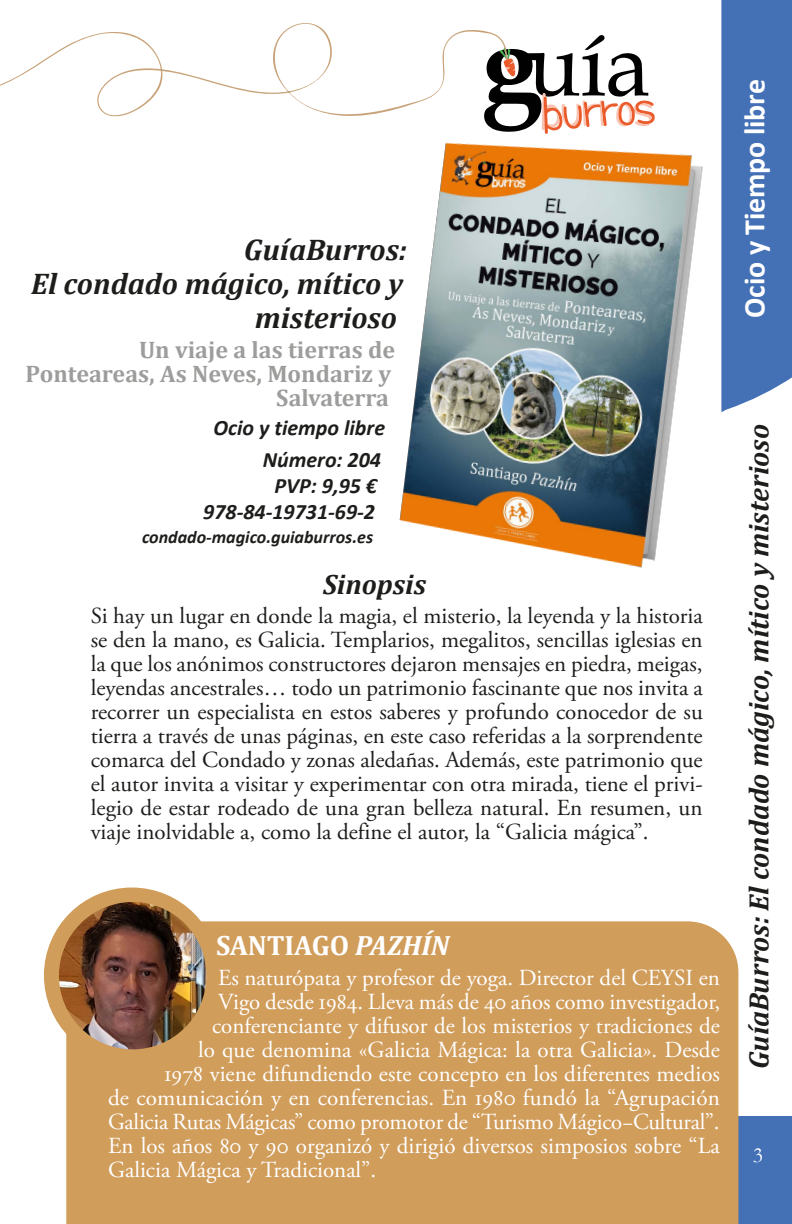
<style>
.page{position:relative;width:792px;height:1224px;background:#fff}
.page>*{position:absolute;margin:0;border:0;box-sizing:border-box;transform-origin:0 0}
.t1{font:italic 700 30px "Cambria";color:#1d1d1b}
.t2{font:700 30px "Calibri";letter-spacing:-.005em;color:#fff}
.t3{font:italic 700 28px "Cambria";color:#1d1d1b}
.t4{font:700 28px "Cambria";letter-spacing:-.005em;color:#fff}
.t5{font:700 24px/24px "Cambria";color:#9d9d9c;text-align:right}
.t6{font:23px/24px "Adobe Garamond Pro";color:#1d1d1b;text-align:justify}
.t7{font:23px "Adobe Garamond Pro";color:#fff}
.t8{font:italic 700 22px/31.6px "Calibri";color:#1d1d1b;text-align:right}
.t9{font:22px "Garamond";color:#fff}
.t10{font:italic 700 18px "Calibri";color:#1d1d1b}
.s1{font-style:italic}
</style>
<div class="page">
<svg style="left:507px;top:35px;width:147px;height:69px"></svg>
<svg style="left:0;top:23px;width:507px;height:94px"></svg>
<img style="left:390px;top:104px;width:313px;height:464px">
<div style="left:715px;top:1116px;width:77px;height:108px;background:#4470b6"></div>
<div style="left:721px;top:0;width:71px;height:412px;background:#4470b6"></div>
<div style="left:66px;top:921px;width:672px;height:303px;background:#d19d5b"></div>
<div style="left:44px;top:888px;width:176px;height:175px;background:#d19d5b;border-radius:50%"></div>
<img style="left:59px;top:902px;width:147px;height:147px;border-radius:74px">
<h1 class="t1" style="left:244px;top:229px;width:165px">GuíaBurros:</h1>
<h1 class="t1" style="left:31px;top:263px;width:373px">El condado mágico, mítico y</h1>
<h1 class="t1" style="left:255px;top:297px;width:144px">misterioso</h1>
<p class="t5" style="left:26px;top:337px;width:371px">Un viaje a las tierras de<br>Ponteareas, As Neves, Mondariz y<br>Salvaterra</p>
<p class="t8" style="left:213px;top:412px;width:173px">Ocio y tiempo libre<br>Número: 204</p>
<p class="t8" style="left:203px;top:472px;width:175px;line-height:26px">PVP: 9,95 €<br>978-84-19731-69-2</p>
<p class="t10" style="left:142px;top:524px;width:233px">condado-magico.guiaburros.es</p>
<p class="t3" style="left:323px;top:564px;width:104px">Sinopsis</p>
<p class="t6" style="left:91px;top:605px;width:614px">Si hay un lugar en donde la magia, el misterio, la leyenda y la historia se den la mano, es Galicia. Templarios, megalitos, sencillas iglesias en la que los anónimos constructores dejaron mensajes en piedra, meigas, leyendas ancestrales… todo un patrimonio fascinante que nos invita a recorrer un especialista en estos saberes y profundo conocedor de su tierra a través de unas páginas, en este caso referidas a la sorprendente comarca del Condado y zonas aledañas. Además, este patrimonio que el autor invita a visitar y experimentar con otra mirada, tiene el privi&shy;legio de estar rodeado de una gran belleza natural. En resumen, un viaje inolvidable a, como la define el autor, la “Galicia mágica”.</p>
<p class="t4" style="left:216px;top:926px;width:235px">SANTIAGO <span class="s1">PAZHÍN</span></p>
<p class="t7" style="left:218px;top:964px;width:504px">Es naturópata y profesor de yoga. Director del CEYSI en</p>
<p class="t7" style="left:218px;top:988px;width:504px">Vigo desde 1984. Lleva más de 40 años como investigador,</p>
<p class="t7" style="left:212px;top:1012px;width:510px">conferenciante y difusor de los misterios y tradiciones de</p>
<p class="t7" style="left:198px;top:1036px;width:523px">lo que denomina «Galicia Mágica: la otra Galicia». Desde</p>
<p class="t7" style="left:164px;top:1060px;width:557px">1978 viene difundiendo este concepto en los diferentes medios</p>
<p class="t7" style="left:108px;top:1084px;width:613px">de comunicación y en conferencias. En 1980 fundó la “Agrupación</p>
<p class="t7" style="left:108px;top:1108px;width:613px">Galicia Rutas Mágicas” como promotor de “Turismo Mágico−Cultural”.</p>
<p class="t7" style="left:108px;top:1132px;width:613px">En los años 80 y 90 organizó y dirigió diversos simposios sobre “La</p>
<p class="t7" style="left:108px;top:1156px;width:270px">Galicia Mágica y Tradicional”.</p>
<h1 class="t2" style="left:733px;top:318px;width:240px;rotate:-90deg">Ocio y Tiempo libre</h1>
<p class="t3" style="left:739px;top:1069px;width:646px;rotate:-90deg">GuíaBurros: El condado mágico, mítico y misterioso</p>
<p class="t9" style="left:753px;top:1140px;width:12px">3</p>
</div>
